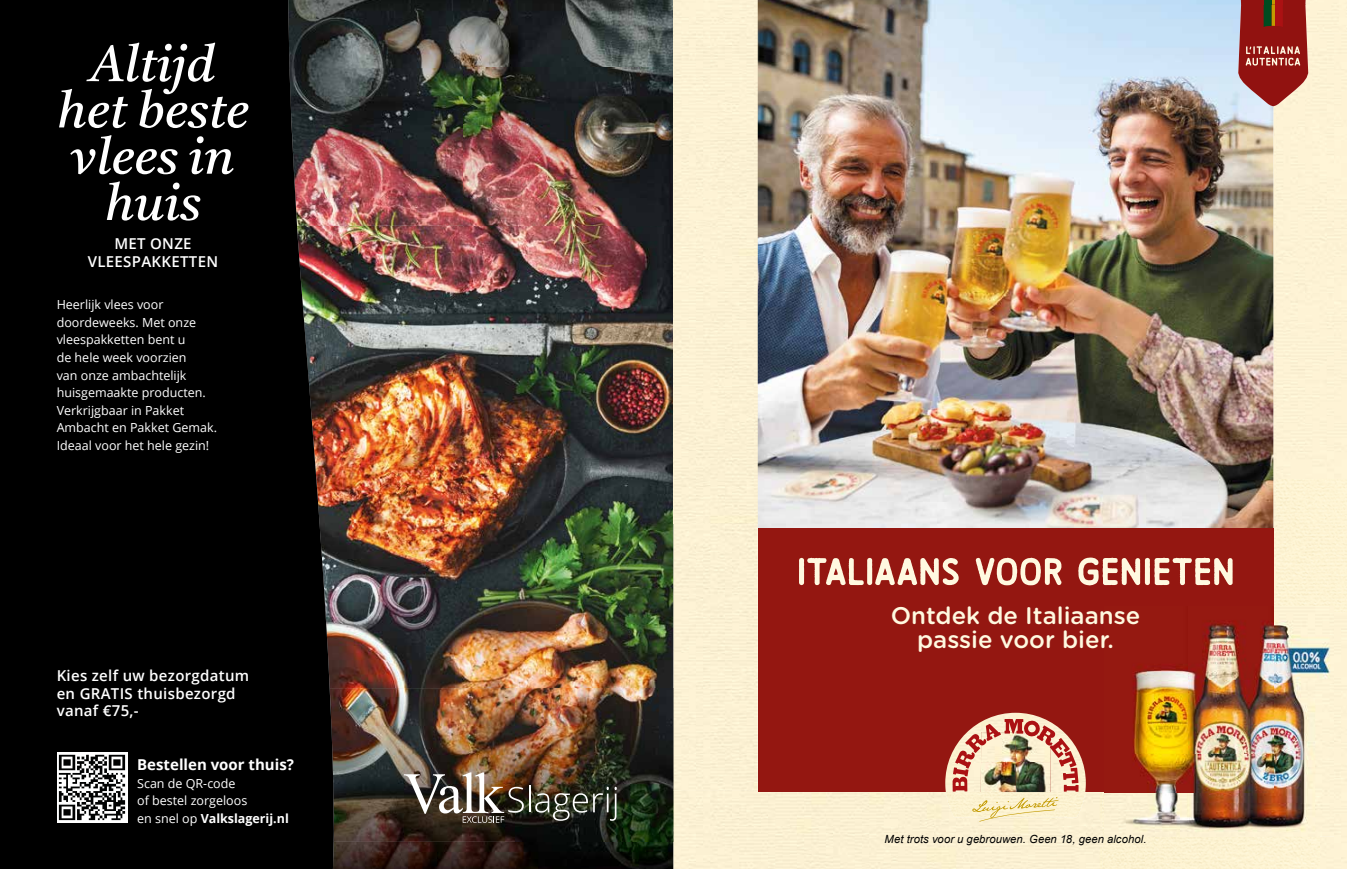
<style>
.page{position:relative;width:1347px;height:869px;background:#fff}
.page>*{position:absolute;margin:0;border:0;box-sizing:border-box;transform-origin:0 0}
.t1{font:italic 51.25px/46.2px "Castoro";color:#fff;text-align:center}
.t2{font:700 50.25px "Roves Sans Rough";letter-spacing:-.005em;color:#fff9e0}
.t3{font:500 24px/24px "Gotham Rounded";color:#fff9e0;text-align:center}
.t4{font:600 15px/17.5px "Open Sans";letter-spacing:.02em;color:#fff;text-align:center}
.t5{font:700 15px "Open Sans";color:#fff}
.t6{font:12.5px/17.5px "Open Sans";color:#fff}
.t7{font:italic 11.25px "Arial";letter-spacing:.005em;color:#000}
.s1{font-weight:700}
</style>
<div class="page">
<img style="left:335px;top:226px;width:338px;height:461px">
<img style="left:335px;top:841px;width:338px;height:27px">
<img style="left:335px;top:687px;width:338px;height:154px">
<img style="left:335px;top:0;width:338px;height:226px">
<svg style="left:0;top:0;width:335px;height:868px;background:#080605"></svg>
<div style="left:55px;top:38px;width:206px;height:194px;background:#000"></div>
<img style="left:404px;top:772px;width:213px;height:50px">
<svg style="left:57px;top:751px;width:71px;height:71px"></svg>
<img style="left:59px;top:753px;width:67px;height:67px">
<div style="left:673px;top:0;width:84px;height:790px;background:#fcf1d3"></div>
<img style="left:1273px;top:106px;width:3px;height:500px">
<div style="left:673px;top:790px;width:472px;height:78px;background:#fbf1d2"></div>
<div style="left:1145px;top:836px;width:174px;height:32px;background:#fdf3d2"></div>
<img style="left:757px;top:0;width:516px;height:528px">
<div style="left:757px;top:528px;width:516px;height:263px;background:#941711"></div>
<img style="left:945px;top:782px;width:140px;height:35px">
<img style="left:952px;top:718px;width:126px;height:103px">
<svg style="left:1237px;top:0;width:71px;height:106px;background:#a1433d"></svg>
<img style="left:1273px;top:606px;width:60px;height:153px">
<img style="left:1104px;top:791px;width:153px;height:45px">
<img style="left:1257px;top:759px;width:76px;height:77px">
<img style="left:1133px;top:623px;width:140px;height:168px">
<svg style="left:673px;top:867px;width:6px;height:2px"></svg>
<h1 class="t1" style="left:57px;top:41px;width:193px">Altĳd het beste vlees in huis</h1>
<p class="t4" style="left:88px;top:234px;width:132px">MET ONZE<br>VLEESPAKKETTEN</p>
<p class="t6" style="left:57px;top:296px;width:162px">Heerlijk vlees voor doordeweeks. Met onze vleespakketten bent u<br>de hele week voorzien<br>van onze ambachtelijk huisgemaakte producten.<br>Verkrijgbaar in Pakket<br>Ambacht en Pakket Gemak.<br>Ideaal voor het hele gezin!</p>
<p class="t4" style="left:57px;top:666px;width:194px;text-align:left">Kies zelf uw bezorgdatum en GRATIS thuisbezorgd vanaf €75,-</p>
<p class="t5" style="left:137px;top:753px;width:158px">Bestellen voor thuis?</p>
<p class="t6" style="left:137px;top:773px;width:153px">Scan de QR-code<br>of bestel zorgeloos<br>en snel op <span class="s1">Valkslagerij.nl</span></p>
<h2 class="t2" style="left:796px;top:547px;width:440px">Italiaans voor genieten</h2>
<h3 class="t3" style="left:890px;top:602px;width:251px">Ontdek de Italiaanse passie voor bier.</h3>
<p class="t7" style="left:884px;top:831px;width:263px">Met trots voor u gebrouwen. Geen 18, geen alcohol.</p>
</div>
